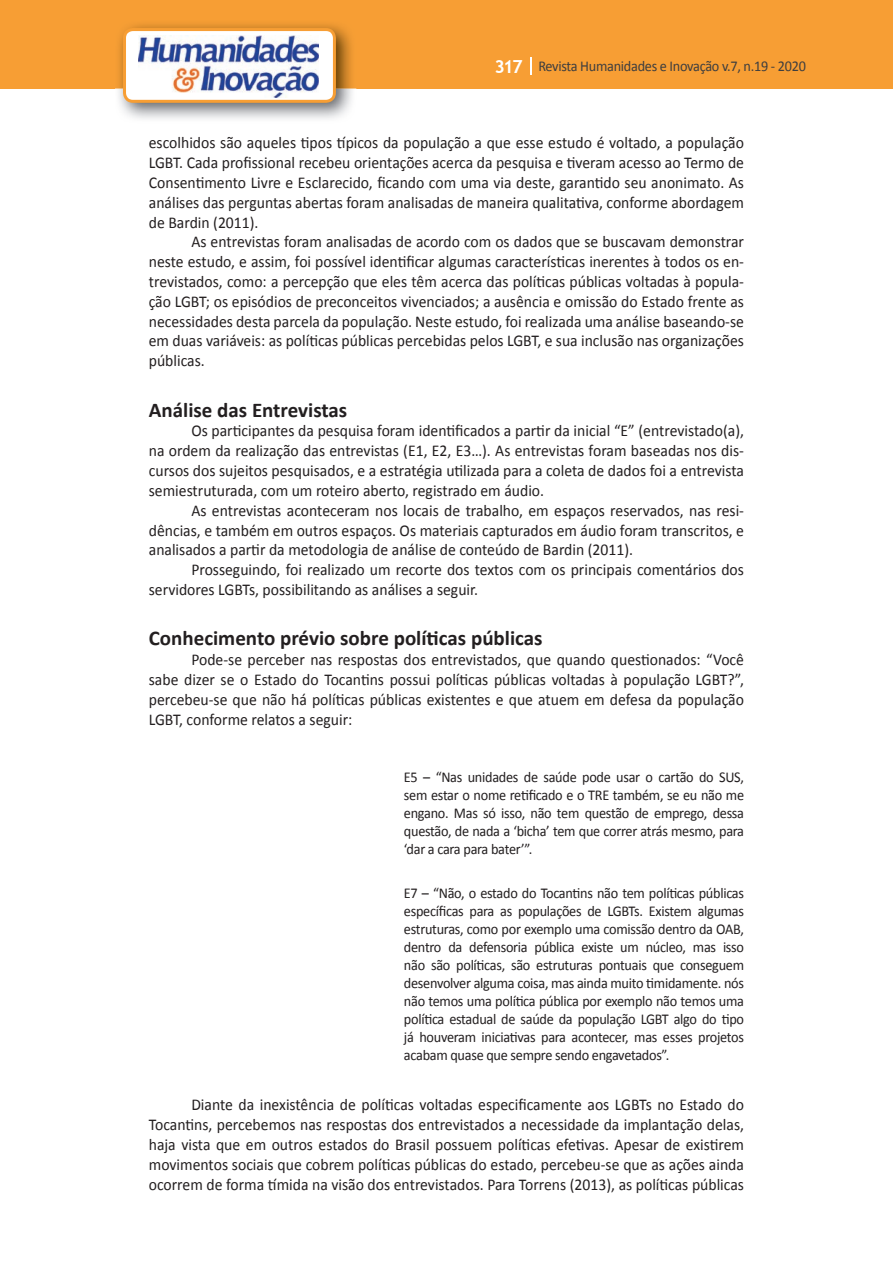
<style>
.page{position:relative;width:893px;height:1263px;background:#fff}
.page>*{position:absolute;margin:0;border:0;box-sizing:border-box;transform-origin:0 0}
.t1{font:700 21px "Calibri";color:#231f20}
.t2{font:16.5px/19.8px "Calibri";color:#231f20;text-align:justify;scale:.95 1}
.t3{font:15px/18px "Calibri";letter-spacing:-.02em;color:#231f20;text-align:justify;scale:.95 1}
.t4{font:15px "Calibri";letter-spacing:-.02em;color:#3e3e3f;scale:.95 1}
.s1{font-family:"Trebuchet MS";font-weight:700;font-size:18px;color:#fff}
</style>
<div class="page">
<div style="left:0;top:0;width:893px;height:88px;background:#f79e34"></div>
<svg style="left:530px;top:57px;width:2px;height:18px"></svg>
<img style="left:115px;top:24px;width:241px;height:95px">
<svg style="left:123px;top:28px;width:213px;height:75px"></svg>
<p class="t4" style="left:495px;top:57px;width:329px"><span class="s1">317</span> Revista Humanidades e Inovação v.7, n.19 - 2020</p>
<p class="t2" style="left:149px;top:133px;width:628px">escolhidos são aqueles tipos típicos da população a que esse estudo é voltado, a população LGBT. Cada profissional recebeu orientações acerca da pesquisa e tiveram acesso ao Termo de Consentimento Livre e Esclarecido, ficando com uma via deste, garantido seu anonimato. As análises das perguntas abertas foram analisadas de maneira qualitativa, conforme abordagem de Bardin (2011).</p>
<p class="t2" style="left:149px;top:232px;width:628px;text-indent:43px">As entrevistas foram analisadas de acordo com os dados que se buscavam demonstrar neste estudo, e assim, foi possível identificar algumas características inerentes à todos os en&shy;trevistados, como: a percepção que eles têm acerca das políticas públicas voltadas à popula&shy;ção LGBT; os episódios de preconceitos vivenciados; a ausência e omissão do Estado frente as necessidades desta parcela da população. Neste estudo, foi realizada uma análise baseando-se em duas variáveis: as políticas públicas percebidas pelos LGBT, e sua inclusão nas organizações públicas.</p>
<p class="t1" style="left:149px;top:396px;width:200px">Análise das Entrevistas</p>
<p class="t2" style="left:149px;top:421px;width:628px;text-indent:43px">Os participantes da pesquisa foram identificados a partir da inicial “E” (entrevistado(a), na ordem da realização das entrevistas (E1, E2, E3…). As entrevistas foram baseadas nos dis&shy;cursos dos sujeitos pesquisados, e a estratégia utilizada para a coleta de dados foi a entrevista semiestruturada, com um roteiro aberto, registrado em áudio.</p>
<p class="t2" style="left:149px;top:500px;width:628px;text-indent:43px">As entrevistas aconteceram nos locais de trabalho, em espaços reservados, nas resi&shy;dências, e também em outros espaços. Os materiais capturados em áudio foram transcritos, e analisados a partir da metodologia de análise de conteúdo de Bardin (2011).</p>
<p class="t2" style="left:149px;top:560px;width:628px;text-indent:43px">Prosseguindo, foi realizado um recorte dos textos com os principais comentários dos servidores LGBTs, possibilitando as análises a seguir.</p>
<p class="t1" style="left:149px;top:625px;width:395px">Conhecimento prévio sobre políticas públicas</p>
<p class="t2" style="left:149px;top:650px;width:628px;text-indent:43px">Pode-se perceber nas respostas dos entrevistados, que quando questionados: “Você sabe dizer se o Estado do Tocantins possui políticas públicas voltadas à população LGBT?”, percebeu-se que não há políticas públicas existentes e que atuem em defesa da população LGBT, conforme relatos a seguir:</p>
<p class="t3" style="left:404px;top:768px;width:360px">E5 – “Nas unidades de saúde pode usar o cartão do SUS, sem estar o nome retificado e o TRE também, se eu não me engano. Mas só isso, não tem questão de emprego, dessa questão, de nada a ‘bicha’ tem que correr atrás mesmo, para ‘dar a cara para bater’”.</p>
<p class="t3" style="left:404px;top:884px;width:360px">E7 – “Não, o estado do Tocantins não tem políticas públicas específicas para as populações de LGBTs. Existem algumas estruturas, como por exemplo uma comissão dentro da OAB, dentro da defensoria pública existe um núcleo, mas isso não são políticas, são estruturas pontuais que conseguem desenvolver alguma coisa, mas ainda muito timidamente. nós não temos uma política pública por exemplo não temos uma política estadual de saúde da população LGBT algo do tipo já houveram iniciativas para acontecer, mas esses projetos acabam quase que sempre sendo engavetados”.</p>
<p class="t2" style="left:149px;top:1095px;width:628px;text-indent:43px">Diante da inexistência de políticas voltadas especificamente aos LGBTs no Estado do Tocantins, percebemos nas respostas dos entrevistados a necessidade da implantação delas, haja vista que em outros estados do Brasil possuem políticas efetivas. Apesar de existirem movimentos sociais que cobrem políticas públicas do estado, percebeu-se que as ações ainda ocorrem de forma tímida na visão dos entrevistados. Para Torrens (2013), as políticas públicas</p>
</div>
